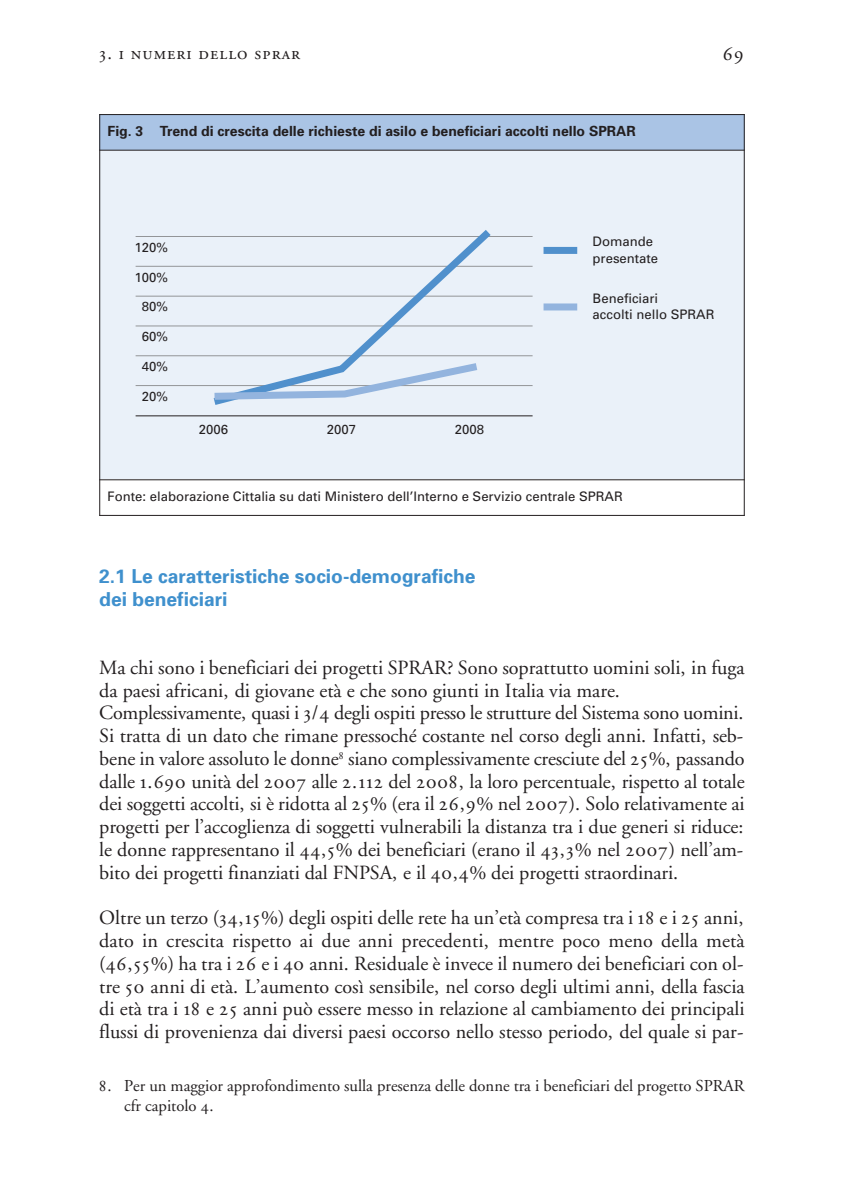
<style>
.page{position:relative;width:844px;height:1191px;background:#fff}
.page>*{position:absolute;margin:0;border:0;box-sizing:border-box;transform-origin:0 0}
.t1{font:20.12px/22.8px "Haunag Garamond";letter-spacing:-.005em;color:#231f20}
.t2{font:700 19.25px/22.8px "Univers";color:#3f90cd}
.t3{font:18.38px "Haunag Garamond Regular SC";color:#231f20}
.t4{font:16.62px/19.9px "Haunag Garamond";color:#231f20}
.t5{font:700 14px "Univers";color:#231f20}
.t6{font:13.12px/16.6px "Univers";color:#231f20}
</style>
<div class="page">
<div style="left:99px;top:114px;width:645px;height:36px;background:#aac4e5"></div>
<div style="left:99px;top:150px;width:645px;height:330px;background:#eaf1f9"></div>
<hr style="left:136px;top:325px;width:396px;height:1px;background:#939598">
<hr style="left:136px;top:296px;width:396px;height:1px;background:#939598">
<hr style="left:136px;top:236px;width:396px;height:1px;background:#939598">
<hr style="left:136px;top:355px;width:396px;height:1px;background:#939598">
<hr style="left:136px;top:385px;width:396px;height:1px;background:#939598">
<hr style="left:136px;top:266px;width:396px;height:1px;background:#939598">
<hr style="left:136px;top:415px;width:396px;height:1px;background:#231f20">
<svg style="left:206px;top:230px;width:292px;height:175px"></svg>
<svg style="left:207px;top:358px;width:277px;height:45px"></svg>
<div style="left:543px;top:247px;width:34px;height:7px;background:#5090cc"></div>
<div style="left:543px;top:303px;width:34px;height:7px;background:#93b4de"></div>
<hr style="left:99px;top:114px;width:1px;height:402px;background:#231f20">
<hr style="left:743px;top:114px;width:1px;height:402px;background:#231f20">
<hr style="left:99px;top:114px;width:645px;height:1px;background:#231f20">
<hr style="left:99px;top:150px;width:645px;height:1px;background:#231f20">
<hr style="left:99px;top:479px;width:645px;height:1px;background:#231f20">
<hr style="left:99px;top:515px;width:645px;height:1px;background:#231f20">
<p class="t3" style="left:99px;top:46px;width:203px">3. i numeri dello sprar</p>
<p class="t1" style="left:722px;top:44px;width:23px">69</p>
<p class="t5" style="left:108px;top:126px;width:529px">Fig. 3 Trend di crescita delle richieste di asilo e beneficiari accolti nello SPRAR</p>
<p class="t6" style="left:134px;top:239px;width:35px">120%</p>
<p class="t6" style="left:134px;top:269px;width:35px">100%</p>
<p class="t6" style="left:142px;top:299px;width:28px">80%</p>
<p class="t6" style="left:142px;top:328px;width:28px">60%</p>
<p class="t6" style="left:142px;top:358px;width:28px">40%</p>
<p class="t6" style="left:142px;top:388px;width:28px">20%</p>
<p class="t6" style="left:199px;top:421px;width:31px">2006</p>
<p class="t6" style="left:327px;top:421px;width:31px">2007</p>
<p class="t6" style="left:454px;top:421px;width:31px">2008</p>
<p class="t6" style="left:592px;top:233px;width:67px">Domande presentate</p>
<p class="t6" style="left:592px;top:290px;width:123px">Beneficiari<br>accolti nello SPRAR</p>
<p class="t6" style="left:108px;top:489px;width:516px">Fonte: elaborazione Cittalia su dati Ministero dell’Interno e Servizio centrale SPRAR</p>
<p class="t2" style="left:99px;top:566px;width:378px">2.1 Le caratteristiche socio-demografiche dei beneficiari</p>
<p class="t1" style="left:99px;top:658px;width:646px">Ma chi sono i beneficiari dei progetti SPRAR? Sono soprattutto uomini soli, in fuga da paesi africani, di giovane età e che sono giunti in Italia via mare.<br>Complessivamente, quasi i 3/4 degli ospiti presso le strutture del Sistema sono uomini.<br>Si tratta di un dato che rimane pressoché costante nel corso degli anni. Infatti, seb&shy;bene in valore assoluto le donne<sup>8</sup> siano complessivamente cresciute del 25%, passando dalle 1.690 unità del 2007 alle 2.112 del 2008, la loro percentuale, rispetto al totale dei soggetti accolti, si è ridotta al 25% (era il 26,9% nel 2007). Solo relativamente ai progetti per l’accoglienza di soggetti vulnerabili la distanza tra i due generi si riduce: le donne rappresentano il 44,5% dei beneficiari (erano il 43,3% nel 2007) nell’am&shy;bito dei progetti finanziati dal FNPSA, e il 40,4% dei progetti straordinari.</p>
<p class="t1" style="left:99px;top:908px;width:646px;text-align:justify">Oltre un terzo (34,15%) degli ospiti delle rete ha un’età compresa tra i 18 e i 25 anni, dato in crescita rispetto ai due anni precedenti, mentre poco meno della metà (46,55%) ha tra i 26 e i 40 anni. Residuale è invece il numero dei beneficiari con ol&shy;tre 50 anni di età. L’aumento così sensibile, nel corso degli ultimi anni, della fascia di età tra i 18 e 25 anni può essere messo in relazione al cambiamento dei principali flussi di provenienza dai diversi paesi occorso nello stesso periodo, del quale si par-</p>
<p class="t4" style="left:124px;top:1077px;width:622px;text-indent:-25px">8. Per un maggior approfondimento sulla presenza delle donne tra i beneficiari del progetto SPRAR cfr capitolo 4.</p>
</div>
